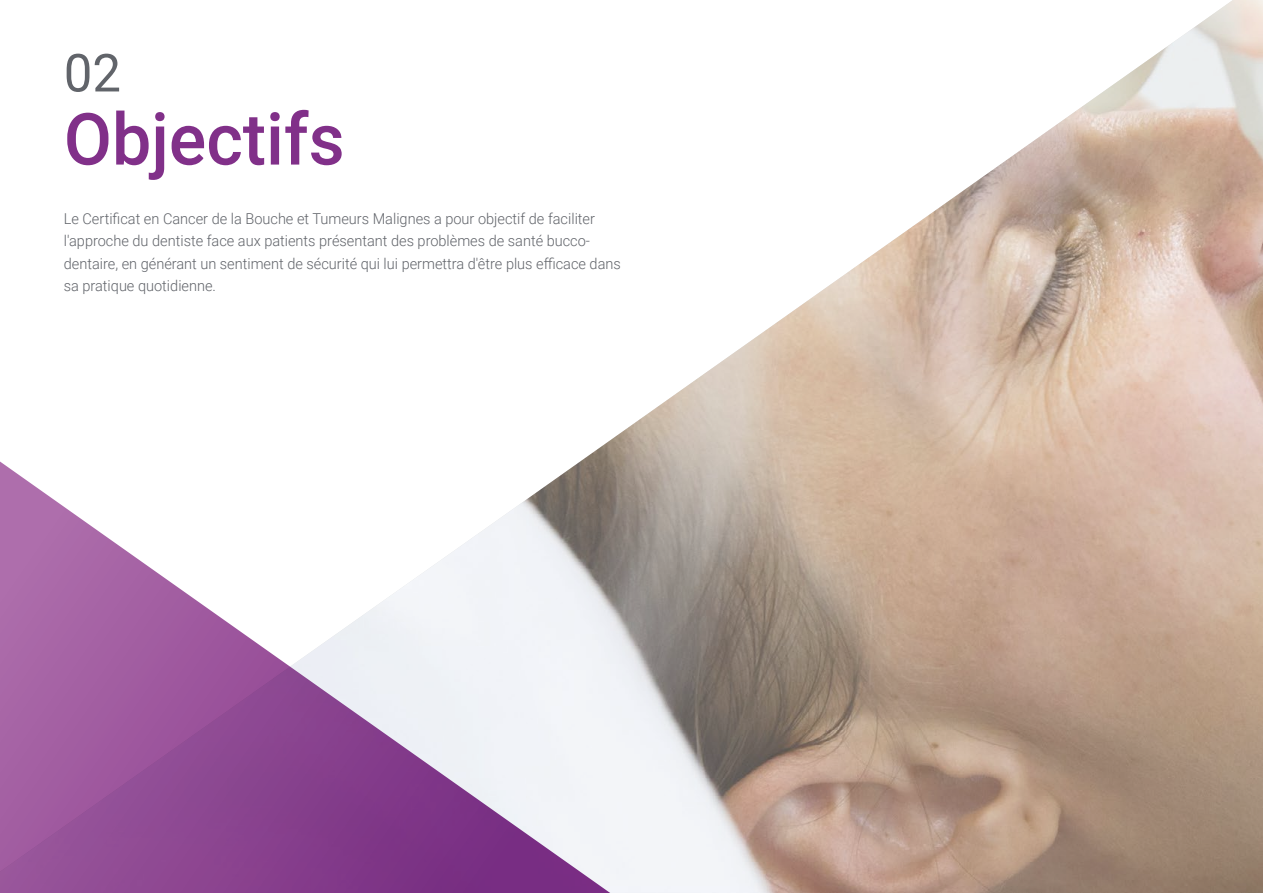
<style>
.page{position:relative;width:1263px;height:893px;background:#fff}
.page>*{position:absolute;margin:0;border:0;box-sizing:border-box;transform-origin:0 0}
.t1{font:500 72px "Roboto";color:#813089}
.t2{font:52.5px "Roboto";color:#61646a}
.t3{font:300 15px/22.5px "Roboto";color:#61646a}
</style>
<div class="page">
<img style="left:602px;top:0;width:661px;height:893px">
<svg style="left:0;top:446px;width:640px;height:447px"></svg>
<h2 class="t2" style="left:64px;top:36px;width:59px">02</h2>
<h1 class="t1" style="left:64px;top:89px;width:282px">Objectifs</h1>
<p class="t3" style="left:64px;top:207px;width:559px">Le Certificat en Cancer de la Bouche et Tumeurs Malignes a pour objectif de faciliter l'approche du dentiste face aux patients présentant des problèmes de santé bucco&shy;dentaire, en générant un sentiment de sécurité qui lui permettra d'être plus efficace dans sa pratique quotidienne.</p>
</div>
